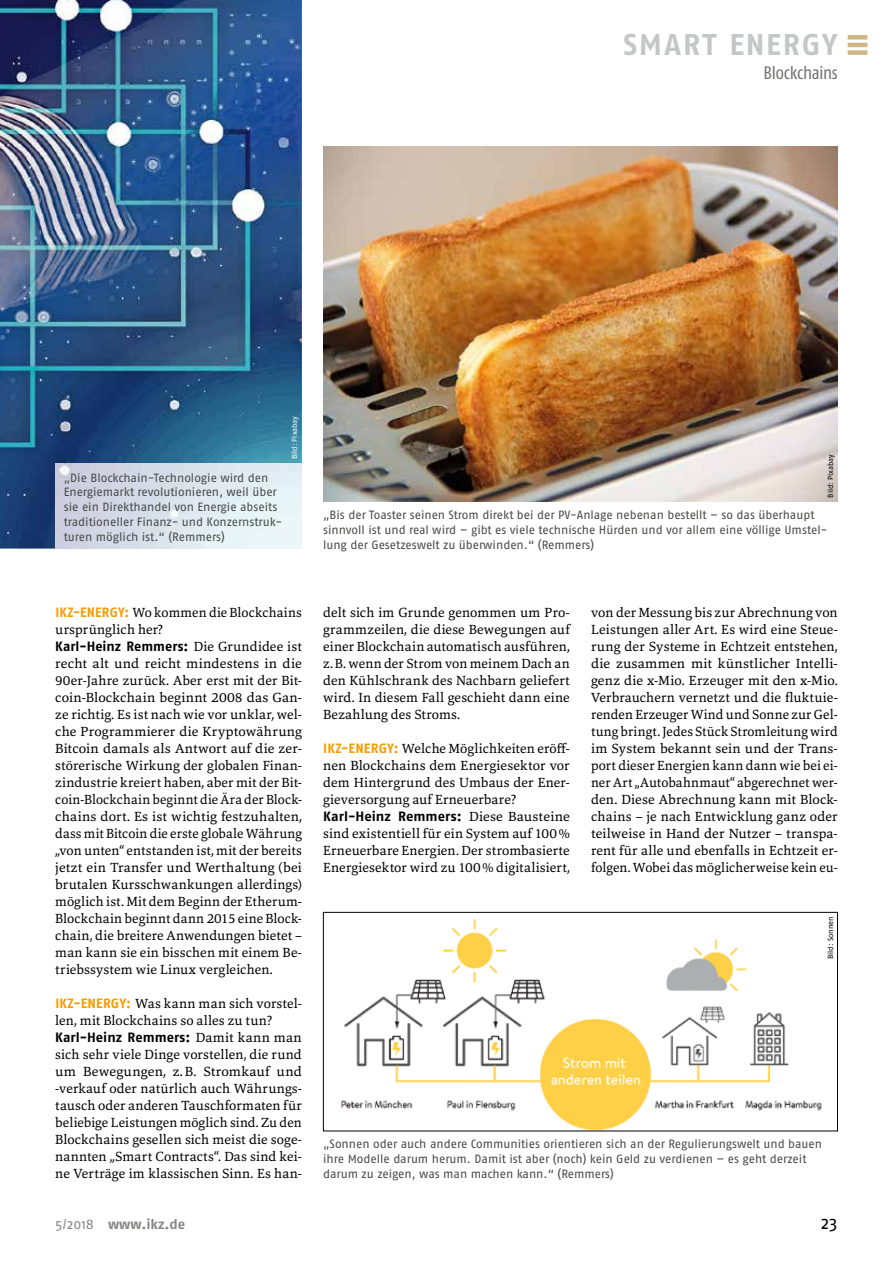
<style>
.page{position:relative;width:893px;height:1263px;background:#fff}
.page>*{position:absolute;margin:0;border:0;box-sizing:border-box;transform-origin:0 0}
.t1{font:700 30px "Fago OT";letter-spacing:.06em;color:#c5c6c6}
.t2{font:condensed 18px "Fago OT";letter-spacing:-.015em;color:#6f6f6e}
.t3{font:18px "Fago OT";color:#000}
.t4{font:700 13.95px "Fago OT";color:#878786}
.t5{font:13.8px/17px "Marbach";letter-spacing:.01em;color:#000;text-align:justify}
.t6{font:700 13.5px "Fago OT";color:#000}
.t7{font:12px/14.9px "Fago OT";letter-spacing:-.005em;color:#494948}
.t8{font:7.5px "Fago OT";color:#000}
.t9{font:7.5px "Fago OT";letter-spacing:-.01em;color:#fff}
.s1{font-family:"Fago OT";font-weight:700;font-size:13.5px;color:#f59c00}
.s2{font-family:"Marbach";font-weight:400;font-size:13.8px}
.s3{font-weight:400}
</style>
<div class="page">
<div style="left:848px;top:35px;width:19px;height:5px;background:#ceb787"></div>
<div style="left:848px;top:50px;width:19px;height:5px;background:#ceb787"></div>
<hr style="left:848px;top:43px;width:19px;height:4px;background:#ceb787">
<img style="left:0;top:0;width:302px;height:549px">
<img style="left:55px;top:463px;width:247px;height:86px">
<img style="left:323px;top:147px;width:515px;height:355px">
<img style="left:341px;top:918px;width:481px;height:211px">
<div style="left:323px;top:912px;width:515px;height:219px;border:1px solid #000"></div>
<h1 class="t1" style="left:624px;top:26px;width:215px">SMART ENERGY</h1>
<h2 class="t2" style="left:763px;top:62px;width:76px">Blockchains</h2>
<p class="t7" style="left:64px;top:470px;width:220px">„Die Blockchain-Technologie wird den Energiemarkt revolutionieren, weil über sie ein Direkthandel von Energie abseits traditioneller Finanz- und Konzernstruk&shy;turen möglich ist.“ (Remmers)</p>
<p class="t9" style="left:290px;top:459px;width:45px;rotate:-90deg">Bild: Pixabay</p>
<p class="t8" style="left:826px;top:497px;width:45px;rotate:-90deg">Bild: Pixabay</p>
<p class="t7" style="left:323px;top:507px;width:506px">„Bis der Toaster seinen Strom direkt bei der PV-Anlage nebenan bestellt – so das überhaupt sinnvoll ist und real wird – gibt es viele technische Hürden und vor allem eine völlige Umstel&shy;lung der Gesetzeswelt zu überwinden.“ (Remmers)</p>
<p class="t5" style="left:55px;top:603px;width:248px"><span class="s1">IKZ-ENERGY:</span> Wo kommen die Blockchains ursprünglich her?</p>
<p class="t6" style="left:55px;top:638px;width:248px">Karl-Heinz Remmers: <span class="s2">Die Grundidee ist</span></p>
<p class="t5" style="left:55px;top:654px;width:248px">recht alt und reicht mindestens in die 90er-Jahre zurück. Aber erst mit der Bit&shy;coin-Blockchain beginnt 2008 das Gan&shy;ze richtig. Es ist nach wie vor unklar, wel&shy;che Programmierer die Kryptowährung Bitcoin damals als Antwort auf die zer&shy;störerische Wirkung der globalen Finan&shy;zindustrie kreiert haben, aber mit der Bit&shy;coin-Blockchain beginnt die Ära der Block&shy;chains dort. Es ist wichtig festzuhalten, dass mit Bitcoin die erste globale Währung „von unten“ entstanden ist, mit der bereits jetzt ein Transfer und Werthaltung (bei brutalen Kursschwankungen allerdings) möglich ist. Mit dem Beginn der Etherum-Blockchain beginnt dann 2015 eine Block&shy;chain, die breitere Anwendungen bietet – man kann sie ein bisschen mit einem Be&shy;triebssystem wie Linux vergleichen.</p>
<p class="t5" style="left:55px;top:995px;width:248px"><span class="s1">IKZ-ENERGY:</span> Was kann man sich vorstel&shy;len, mit Blockchains so alles zu tun?</p>
<p class="t6" style="left:55px;top:1029px;width:248px">Karl-Heinz Remmers: <span class="s2">Damit kann man</span></p>
<p class="t5" style="left:55px;top:1046px;width:248px">sich sehr viele Dinge vorstellen, die rund um Bewegungen, z. B. Stromkauf und -verkauf oder natürlich auch Währungs&shy;tausch oder anderen Tauschformaten für beliebige Leistungen möglich sind. Zu den Blockchains gesellen sich meist die soge&shy;nannten „Smart Contracts“. Das sind kei&shy;ne Verträge im klassischen Sinn. Es han-</p>
<p class="t5" style="left:323px;top:603px;width:248px">delt sich im Grunde genommen um Pro&shy;grammzeilen, die diese Bewegungen auf einer Blockchain automatisch ausführen, z. B. wenn der Strom von meinem Dach an den Kühlschrank des Nachbarn geliefert wird. In diesem Fall geschieht dann eine Bezahlung des Stroms.</p>
<p class="t5" style="left:323px;top:739px;width:248px"><span class="s1">IKZ-ENERGY:</span> Welche Möglichkeiten eröff&shy;nen Blockchains dem Energiesektor vor dem Hintergrund des Umbaus der Ener&shy;gieversorgung auf Erneuerbare?</p>
<p class="t6" style="left:323px;top:808px;width:248px">Karl-Heinz Remmers: <span class="s2">Diese Bausteine</span></p>
<p class="t5" style="left:323px;top:824px;width:248px">sind existentiell für ein System auf 100 % Erneuerbare Energien. Der strombasierte Energiesektor wird zu 100 % digitalisiert,</p>
<p class="t5" style="left:591px;top:603px;width:248px">von der Messung bis zur Abrechnung von Leistungen aller Art. Es wird eine Steue&shy;rung der Systeme in Echtzeit entstehen, die zusammen mit künstlicher Intelli&shy;genz die x-Mio. Erzeuger mit den x-Mio.<br>Verbrauchern vernetzt und die fluktuie&shy;renden Erzeuger Wind und Sonne zur Gel&shy;tung bringt. Jedes Stück Stromleitung wird im System bekannt sein und der Trans&shy;port dieser Energien kann dann wie bei ei&shy;ner Art „Autobahnmaut“ abgerechnet wer&shy;den. Diese Abrechnung kann mit Block&shy;chains – je nach Entwicklung ganz oder teilweise in Hand der Nutzer – transpa&shy;rent für alle und ebenfalls in Echtzeit er&shy;folgen. Wobei das möglicherweise kein eu-</p>
<p class="t8" style="left:826px;top:959px;width:44px;rotate:-90deg">Bild: Sonnen</p>
<p class="t7" style="left:323px;top:1136px;width:500px">„Sonnen oder auch andere Communities orientieren sich an der Regulierungswelt und bauen ihre Modelle darum herum. Damit ist aber (noch) kein Geld zu verdienen – es geht derzeit darum zu zeigen, was man machen kann.“ (Remmers)</p>
<p class="t4" style="left:55px;top:1216px;width:132px"><span class="s3">5/2018</span> www.ikz.de</p>
<h2 class="t3" style="left:821px;top:1212px;width:18px">23</h2>
</div>
